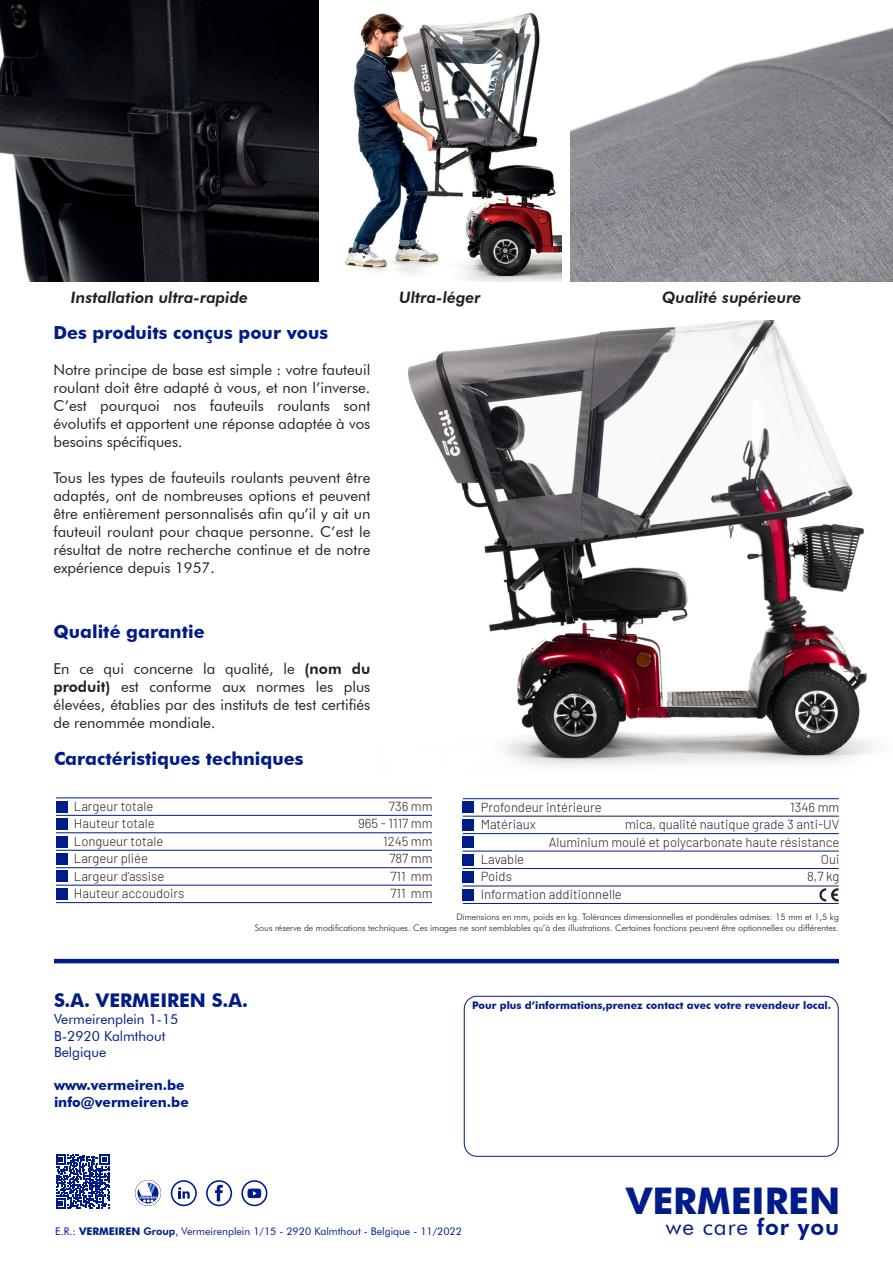
<style>
.page{position:relative;width:893px;height:1263px;background:#fff}
.page>*{position:absolute;margin:0;border:0;box-sizing:border-box;transform-origin:0 0}
.t1{font:700 36.75px "Futura BT";color:#001c88}
.t2{font:22.65px "Futura BT";letter-spacing:.04em;color:#001c88}
.t3{font:700 18.9px "Futura BT";color:#001c88}
.t4{font:700 18px "Futura BT";color:#001c88}
.t5{font:italic 800 15.75px "Futura BT";color:#231f20}
.t6{font:15px/18px "Futura BT";color:#231f20;text-align:justify}
.t7{font:13.8px "Futura BT";color:#001c88}
.t8{font:700 13.8px "Futura BT";color:#001c88}
.t9{font:300 13.05px "Barlow";color:#231f20}
.t10{font:10.5px "Futura BT";color:#001c88}
.t11{font:700 10.5px "Futura BT";color:#001c88}
.t12{font:300 9px "Futura BT";color:#231f20}
.s1{font-weight:800}
.s2{font-weight:700}
</style>
<div class="page">
<div style="left:56px;top:801px;width:11px;height:11px;background:#001c88"></div>
<div style="left:56px;top:818px;width:11px;height:12px;background:#001c88"></div>
<div style="left:56px;top:836px;width:11px;height:11px;background:#001c88"></div>
<div style="left:56px;top:853px;width:11px;height:12px;background:#001c88"></div>
<div style="left:56px;top:871px;width:11px;height:11px;background:#001c88"></div>
<div style="left:56px;top:888px;width:11px;height:11px;background:#001c88"></div>
<hr style="left:56px;top:902px;width:376px;height:1px;background:#001c88">
<hr style="left:56px;top:885px;width:376px;height:1px;background:#001c88">
<hr style="left:56px;top:867px;width:376px;height:1px;background:#001c88">
<hr style="left:56px;top:850px;width:376px;height:1px;background:#001c88">
<hr style="left:56px;top:832px;width:376px;height:1px;background:#001c88">
<hr style="left:56px;top:815px;width:376px;height:1px;background:#001c88">
<hr style="left:56px;top:798px;width:376px;height:1px;background:#001c88">
<div style="left:463px;top:802px;width:11px;height:11px;background:#001c88"></div>
<div style="left:463px;top:819px;width:11px;height:11px;background:#001c88"></div>
<div style="left:463px;top:837px;width:11px;height:11px;background:#001c88"></div>
<div style="left:463px;top:854px;width:11px;height:11px;background:#001c88"></div>
<div style="left:463px;top:871px;width:11px;height:12px;background:#001c88"></div>
<div style="left:463px;top:889px;width:11px;height:11px;background:#001c88"></div>
<hr style="left:463px;top:903px;width:376px;height:1px;background:#001c88">
<hr style="left:463px;top:886px;width:376px;height:1px;background:#001c88">
<hr style="left:463px;top:868px;width:376px;height:1px;background:#001c88">
<hr style="left:463px;top:851px;width:376px;height:1px;background:#001c88">
<hr style="left:463px;top:833px;width:376px;height:1px;background:#001c88">
<hr style="left:463px;top:816px;width:376px;height:1px;background:#001c88">
<hr style="left:463px;top:798px;width:376px;height:1px;background:#001c88">
<svg style="left:56px;top:1155px;width:54px;height:53px"></svg>
<div style="left:171px;top:1180px;width:26px;height:26px;border:2px solid #001c88;border-radius:50%"></div>
<svg style="left:178px;top:1187px;width:12px;height:11px"></svg>
<div style="left:206px;top:1180px;width:26px;height:26px;border:2px solid #001c88;border-radius:50%"></div>
<svg style="left:215px;top:1185px;width:8px;height:16px"></svg>
<div style="left:241px;top:1180px;width:26px;height:26px;border:2px solid #001c88;border-radius:50%"></div>
<svg style="left:247px;top:1188px;width:14px;height:10px"></svg>
<div style="left:464px;top:996px;width:375px;height:161px;border:1px solid #001c88;border-radius:13px"></div>
<div style="left:135px;top:1180px;width:26px;height:26px;border:1px solid #001c88;border-radius:50%"></div>
<svg style="left:136px;top:1181px;width:24px;height:24px"></svg>
<hr style="left:54px;top:959px;width:785px;height:4px;background:#001c88">
<img style="left:0;top:0;width:319px;height:281px">
<img style="left:345px;top:12px;width:216px;height:269px">
<img style="left:571px;top:27px;width:322px;height:254px">
<img style="left:407px;top:321px;width:464px;height:446px">
<svg style="left:819px;top:888px;width:20px;height:13px"></svg>
<p class="t5" style="left:71px;top:288px;width:179px">Installation ultra-rapide</p>
<p class="t5" style="left:399px;top:288px;width:83px">Ultra-léger</p>
<p class="t5" style="left:662px;top:288px;width:141px">Qualité supérieure</p>
<p class="t4" style="left:53px;top:322px;width:276px">Des produits conçus pour vous</p>
<p class="t6" style="left:53px;top:360px;width:318px">Notre principe de base est simple : votre fauteuil roulant doit être adapté à vous, et non l’inverse.<br>C’est pourquoi nos fauteuils roulants sont évolutifs et apportent une réponse adaptée à vos besoins spécifiques.</p>
<p class="t6" style="left:53px;top:468px;width:318px">Tous les types de fauteuils roulants peuvent être adaptés, ont de nombreuses options et peuvent être entièrement personnalisés afin qu’il y ait un fauteuil roulant pour chaque personne. C’est le résultat de notre recherche continue et de notre expérience depuis 1957.</p>
<p class="t4" style="left:53px;top:620px;width:153px">Qualité garantie</p>
<p class="t6" style="left:53px;top:659px;width:318px">En ce qui concerne la qualité, le <span class="s1">(nom du produit)</span> est conforme aux normes les plus élevées, établies par des instituts de test certifiés de renommée mondiale.</p>
<p class="t4" style="left:54px;top:747px;width:251px">Caractéristiques techniques</p>
<p class="t9" style="left:74px;top:797px;width:81px">Largeur totale</p>
<p class="t9" style="left:389px;top:797px;width:45px">736 mm</p>
<p class="t9" style="left:74px;top:814px;width:82px">Hauteur totale</p>
<p class="t9" style="left:358px;top:814px;width:76px">965 - 1117 mm</p>
<p class="t9" style="left:74px;top:832px;width:91px">Longueur totale</p>
<p class="t9" style="left:383px;top:832px;width:51px">1245 mm</p>
<p class="t9" style="left:74px;top:849px;width:76px">Largeur pliée</p>
<p class="t9" style="left:389px;top:849px;width:45px">787 mm</p>
<p class="t9" style="left:74px;top:866px;width:92px">Largeur d’assise</p>
<p class="t9" style="left:390px;top:866px;width:44px">711 mm</p>
<p class="t9" style="left:74px;top:884px;width:112px">Hauteur accoudoirs</p>
<p class="t9" style="left:390px;top:884px;width:44px">711 mm</p>
<p class="t9" style="left:481px;top:798px;width:122px">Profondeur intérieure</p>
<p class="t9" style="left:790px;top:798px;width:51px">1346 mm</p>
<p class="t9" style="left:481px;top:815px;width:57px">Matériaux</p>
<p class="t9" style="left:625px;top:815px;width:216px">mica, qualité nautique grade 3 anti-UV</p>
<p class="t9" style="left:549px;top:832px;width:292px">Aluminium moulé et polycarbonate haute résistance</p>
<p class="t9" style="left:481px;top:850px;width:45px">Lavable</p>
<p class="t9" style="left:821px;top:850px;width:20px">Oui</p>
<p class="t9" style="left:481px;top:867px;width:33px">Poids</p>
<p class="t9" style="left:807px;top:867px;width:34px">8,7 kg</p>
<p class="t9" style="left:481px;top:884px;width:143px">Information additionnelle</p>
<p class="t12" style="left:456px;top:911px;width:384px">Dimensions en mm, poids en kg. Tolérances dimensionnelles et pondérales admises: 15 mm et 1,5 kg</p>
<p class="t12" style="left:255px;top:922px;width:586px">Sous réserve de modifications techniques. Ces images ne sont semblables qu’à des illustrations. Certaines fonctions peuvent être optionnelles ou différentes.</p>
<p class="t3" style="left:54px;top:989px;width:195px">S.A. VERMEIREN S.A.</p>
<p class="t7" style="left:54px;top:1011px;width:126px">Vermeirenplein 1-15</p>
<p class="t7" style="left:54px;top:1027px;width:113px">B-2920 Kalmthout</p>
<p class="t7" style="left:54px;top:1044px;width:54px">Belgique</p>
<p class="t8" style="left:54px;top:1077px;width:132px">www.vermeiren.be</p>
<p class="t8" style="left:54px;top:1094px;width:136px">info@vermeiren.be</p>
<p class="t11" style="left:472px;top:999px;width:361px">Pour plus d’informations,prenez contact avec votre revendeur local.</p>
<p class="t1" style="left:626px;top:1178px;width:216px">VERMEIREN</p>
<p class="t10" style="left:55px;top:1225px;width:408px">E.R.: <span class="s2">VERMEIREN</span> <span class="s1">Group</span>, Vermeirenplein 1/15 - 2920 Kalmthout - Belgique - 11/2022</p>
<p class="t2" style="left:666px;top:1213px;width:175px">we care <span class="s1">for you</span></p>
</div>
